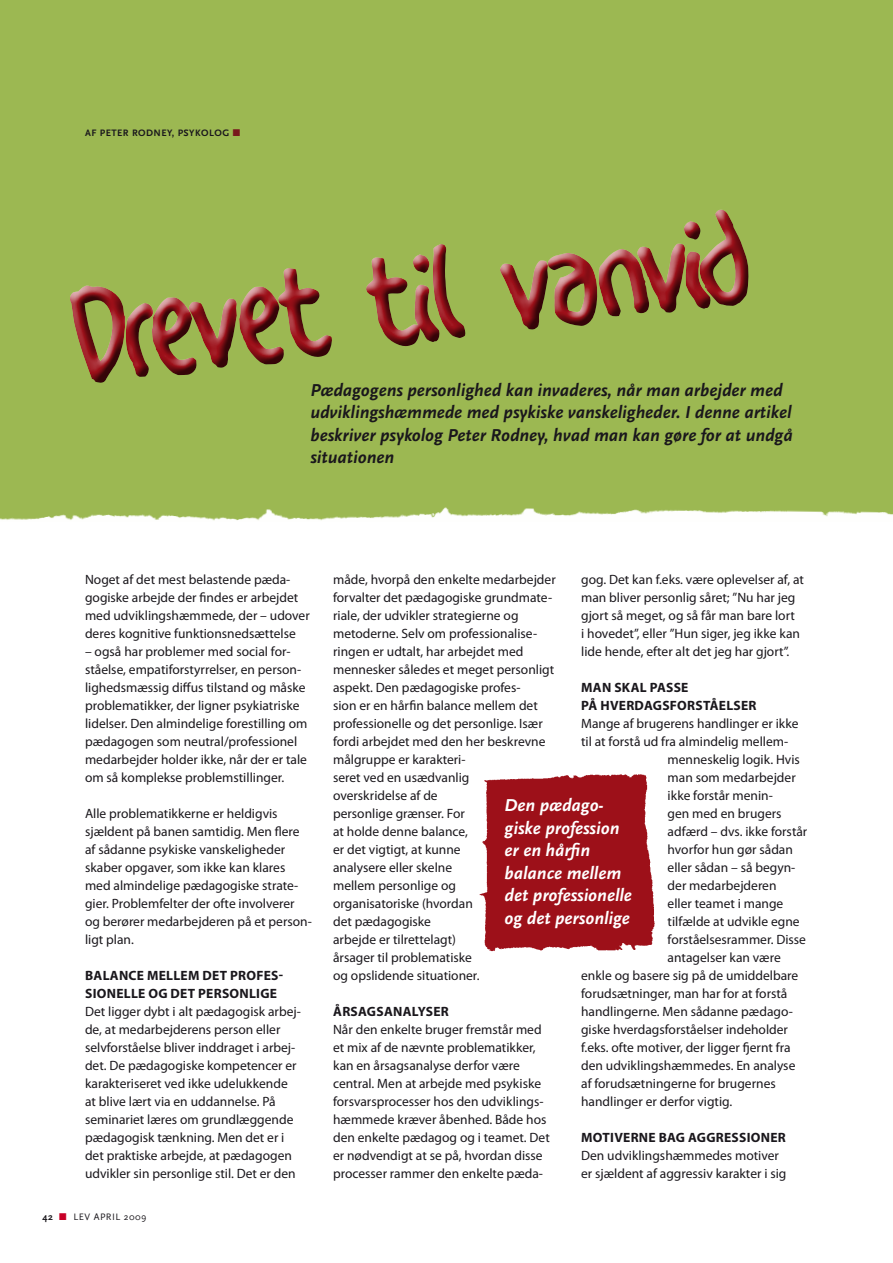
<style>
.page{position:relative;width:893px;height:1263px;background:#fff}
.page>*{position:absolute;margin:0;border:0;box-sizing:border-box;transform-origin:0 0}
.t1{font:italic 700 18px/22.5px "Scala Sans";color:#1a171c}
.t2{font:italic 700 18px/22.5px "Scala Sans";color:#fff}
.t3{font:13.5px/18px "Myriad Pro";color:#1a171c}
.t4{font:700 13.5px/18px "Myriad Pro";letter-spacing:.02em;color:#1a171c}
.t5{font:700 9.75px "Scala Sans";letter-spacing:.05em;color:#1a171c}
.t6{font:9.75px "Scala Sans";letter-spacing:.05em;color:#1a171c}
.s1{color:#78191d}
.s2{font-weight:700}
.s3{color:#c80027}
</style>
<div class="page">
<div style="left:0;top:0;width:893px;height:522px;background:#9cb852"></div>
<img style="left:0;top:507px;width:893px;height:15px">
<svg style="left:71px;top:209px;width:678px;height:174px"></svg>
<img style="left:479px;top:774px;width:176px;height:178px">
<p class="t5" style="left:85px;top:127px;width:157px">AF PETER RODNEY, PSYKOLOG <span class="s1">■</span></p>
<h1 class="t1" style="left:310px;top:379px;width:484px">Pædagogens personlighed kan invaderes, når man arbejder med udviklingshæmmede med psykiske vanskeligheder. I denne artikel beskriver psykolog Peter Rodney, hvad man kan gøre for at undgå situationen</h1>
<p class="t3" style="left:85px;top:570px;width:226px">Noget af det mest belastende pæda&shy;gogiske arbejde der findes er arbejdet med udviklingshæmmede, der – udover deres kognitive funktionsnedsættelse</p>
<p class="t3" style="left:85px;top:642px;width:224px">– også har problemer med social for&shy;ståelse, empatiforstyrrelser, en person&shy;lighedsmæssig diffus tilstand og måske problematikker, der ligner psykiatriske lidelser. Den almindelige forestilling om pædagogen som neutral/professionel medarbejder holder ikke, når der er tale om så komplekse problemstillinger.</p>
<p class="t3" style="left:85px;top:804px;width:228px">Alle problematikkerne er heldigvis sjældent på banen samtidig. Men flere af sådanne psykiske vanskeligheder skaber opgaver, som ikke kan klares med almindelige pædagogiske strate&shy;gier. Problemfelter der ofte involverer og berører medarbejderen på et person&shy;ligt plan.</p>
<p class="t4" style="left:85px;top:966px;width:200px">BALANCE MELLEM DET PROFES-<br>SIONELLE OG DET PERSONLIGE</p>
<p class="t3" style="left:85px;top:1002px;width:217px">Det ligger dybt i alt pædagogisk arbej&shy;de, at medarbejderens person eller selvforståelse bliver inddraget i arbej&shy;det. De pædagogiske kompetencer er karakteriseret ved ikke udelukkende at blive lært via en uddannelse. På seminariet læres om grundlæggende pædagogisk tænkning. Men det er i det praktiske arbejde, at pædagogen udvikler sin personlige stil. Det er den</p>
<p class="t6" style="left:43px;top:1211px;width:38px"><span class="s2">42</span> <span class="s3">■</span> LEV</p>
<p class="t6" style="left:94px;top:1211px;width:54px">april 2009</p>
<p class="t3" style="left:581px;top:570px;width:224px">gog. Det kan f.eks. være oplevelser af, at man bliver personlig såret; ”Nu har jeg gjort så meget, og så får man bare lort<br>i hovedet”, eller ”Hun siger, jeg ikke kan lide hende, efter alt det jeg har gjort”.</p>
<p class="t4" style="left:581px;top:678px;width:177px">MAN SKAL PASSE<br>PÅ HVERDAGSFORSTÅELSER</p>
<p class="t3" style="left:581px;top:714px;width:219px">Mange af brugerens handlinger er ikke</p>
<p class="t3" style="left:581px;top:732px;width:209px">til at forstå ud fra almindelig mellem-</p>
<p class="t3" style="left:668px;top:750px;width:134px">menneskelig logik. Hvis</p>
<p class="t3" style="left:668px;top:768px;width:130px">man som medarbejder</p>
<p class="t3" style="left:668px;top:786px;width:107px">ikke forstår menin-</p>
<p class="t3" style="left:668px;top:804px;width:115px">gen med en brugers</p>
<p class="t3" style="left:668px;top:822px;width:141px">adfærd – dvs. ikke forstår</p>
<p class="t3" style="left:668px;top:840px;width:127px">hvorfor hun gør sådan</p>
<p class="t3" style="left:668px;top:858px;width:129px">eller sådan – så begyn-</p>
<p class="t3" style="left:668px;top:876px;width:110px">der medarbejderen</p>
<p class="t3" style="left:668px;top:894px;width:117px">eller teamet i mange</p>
<p class="t3" style="left:668px;top:912px;width:133px">tilfælde at udvikle egne</p>
<p class="t3" style="left:668px;top:930px;width:140px">forståelsesrammer. Disse</p>
<p class="t3" style="left:668px;top:948px;width:115px">antagelser kan være</p>
<p class="t3" style="left:581px;top:966px;width:219px">enkle og basere sig på de umiddelbare</p>
<p class="t3" style="left:581px;top:984px;width:208px">forudsætninger, man har for at forstå</p>
<p class="t3" style="left:581px;top:1002px;width:212px">handlingerne. Men sådanne pædago-</p>
<p class="t3" style="left:581px;top:1020px;width:208px">giske hverdagsforståelser indeholder</p>
<p class="t3" style="left:581px;top:1038px;width:211px">f.eks. ofte motiver, der ligger fjernt fra</p>
<p class="t3" style="left:581px;top:1056px;width:216px">den udviklingshæmmedes. En analyse</p>
<p class="t3" style="left:581px;top:1074px;width:196px">af forudsætningerne for brugernes</p>
<p class="t3" style="left:581px;top:1092px;width:153px">handlinger er derfor vigtig.</p>
<p class="t4" style="left:581px;top:1128px;width:206px">MOTIVERNE BAG AGGRESSIONER</p>
<p class="t3" style="left:581px;top:1146px;width:207px">Den udviklingshæmmedes motiver er sjældent af aggressiv karakter i sig</p>
<p class="t3" style="left:333px;top:570px;width:224px">måde, hvorpå den enkelte medarbejder forvalter det pædagogiske grundmate&shy;riale, der udvikler strategierne og metoderne. Selv om professionalise&shy;ringen er udtalt, har arbejdet med mennesker således et meget personligt aspekt. Den pædagogiske profes-<br>sion er en hårfin balance mellem det professionelle og det personlige. Især fordi arbejdet med den her beskrevne målgruppe er karakteri-<br>seret ved en usædvanlig<br>overskridelse af de<br>personlige grænser. For<br>at holde denne balance,<br>er det vigtigt, at kunne<br>analysere eller skelne<br>mellem personlige og<br>organisatoriske (hvordan<br>det pædagogiske<br>arbejde er tilrettelagt)<br>årsager til problematiske<br>og opslidende situationer.</p>
<p class="t4" style="left:333px;top:1002px;width:117px">ÅRSAGSANALYSER</p>
<p class="t3" style="left:333px;top:1020px;width:218px">Når den enkelte bruger fremstår med et mix af de nævnte problematikker, kan en årsagsanalyse derfor være central. Men at arbejde med psykiske forsvarsprocesser hos den udviklings&shy;hæmmede kræver åbenhed. Både hos den enkelte pædagog og i teamet. Det er nødvendigt at se på, hvordan disse processer rammer den enkelte pæda-</p>
<h1 class="t2" style="left:505px;top:794px;width:129px">Den pædago-- giske profession er en hårfin balance mellem det professionelle og det personlige</h1>
</div>
